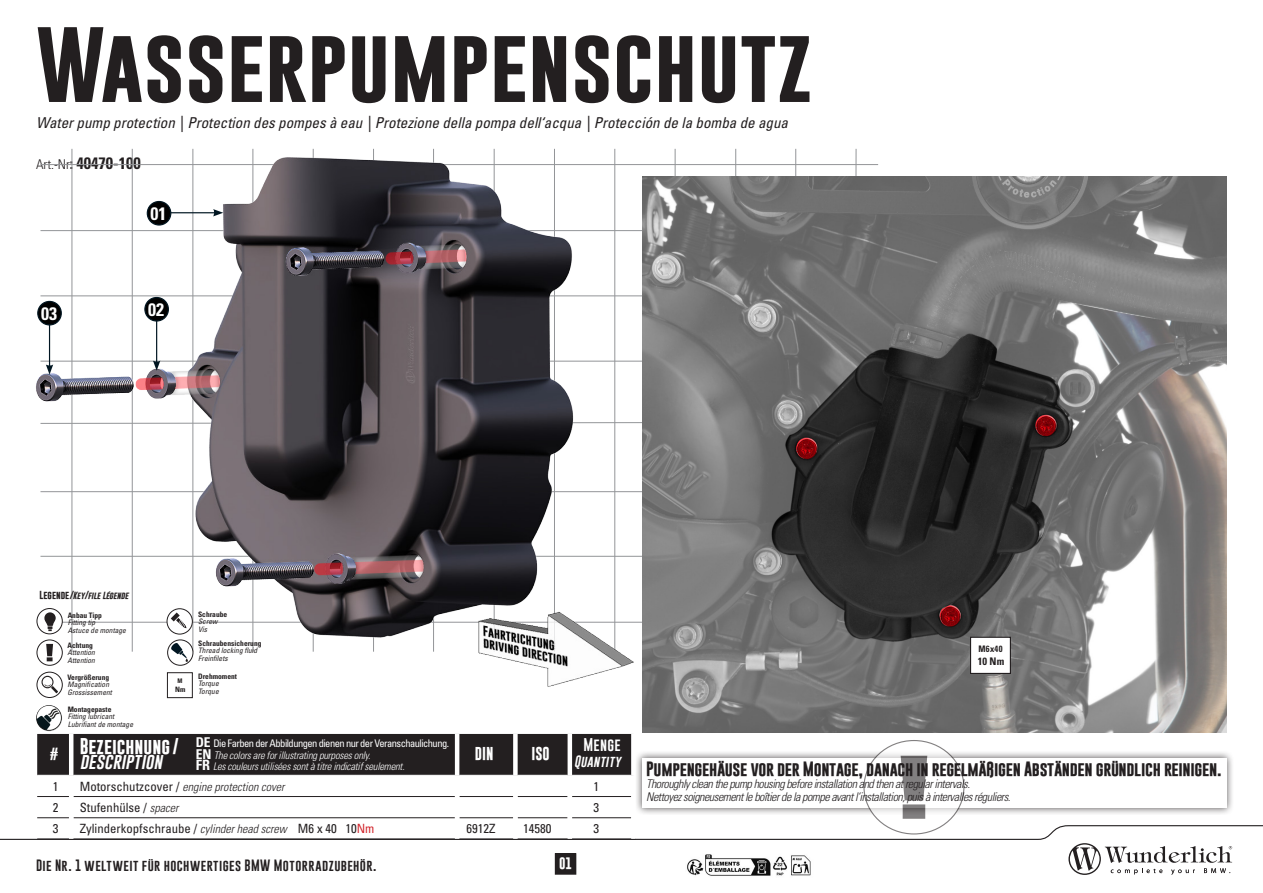
<style>
.page{position:relative;width:1263px;height:893px;background:#fff}
.page>*{position:absolute;margin:0;border:0;box-sizing:border-box;transform-origin:0 0}
.t1{font:700 76.5px "Gobold";color:#231f20}
.BU{font:700 condensed 18px "Univers LT Std";color:#fff}
.t2{font:700 16.5px/15.3px "Gobold";color:#fff}
.t3{font:700 condensed 16.5px "Univers LT Std";color:#231f20}
.t4{font:italic condensed 15px "Univers LT Std";color:#231f20}
.BU-2{font:700 15px "Gobold";letter-spacing:-.02em;color:#231f20}
.t5{font:700 13.5px "Gobold";color:#fff}
.t6{font:13.5px "Gobold";letter-spacing:.02em;color:#fff}
.t7{font:condensed 12.75px "Univers LT Std";color:#231f20}
.t8{font:700 12.75px "Gobold";color:#fff}
.BU-3{font:italic 300 condensed 12px "Univers LT Std";letter-spacing:-.04em;color:#231f20}
.t9{font:12px "Gobold";letter-spacing:.035em;color:#231f20}
.BU-4{font:italic 300 condensed 12px "Univers LT Std";color:#231f20}
.t10{font:italic 12px "Gobold";color:#fff}
.t11{font:700 12px "Gobold";color:#fff}
.t12{font:italic 300 condensed 10.5px "Univers LT Std";letter-spacing:-.02em;color:#fff}
.t13{font:condensed 10.5px "Univers LT Std";letter-spacing:-.05em;color:#fff}
.t14{font:700 condensed 10.5px "Univers LT Std";color:#231f20}
.t15{font:700 condensed 9px "Univers LT Std";letter-spacing:.04em;color:#231f20;scale:.95 1}
.BU-5{font:italic condensed 7.5px "Univers LT Std";color:#231f20}
.BU-6{font:700 condensed 7.5px "Univers LT Std";color:#231f20}
.BU-7{font:italic 700 7.5px "Gobold";color:#231f20}
.t16{font:700 condensed 7.35px "Univers LT Std";color:#231f20}
.t17{font:700 condensed 6.3px "Univers LT Std";color:#231f20;scale:.95 1}
.s1{font-weight:300;font-size:13.5px}
.s2{font-size:15px}
.s3{font-style:normal;font-size:8.4px}
.s4{font-size:8.4px}
.s5{font-weight:700;font-size:13.5px}
.s6{font-weight:700;font-style:normal;font-size:13.5px}
.s7{font-weight:700;font-style:normal;font-size:14.25px}
.s8{font-weight:400;font-style:italic}
.s9{font-weight:400;font-style:normal;font-size:12.75px}
.s10{font-weight:300;font-style:italic;font-size:12px}
.s11{color:#d1232a}
</style>
<div class="page">
<svg style="left:0;top:825px;width:1263px;height:50px"></svg>
<div style="left:167px;top:672px;width:26px;height:26px;border:1px solid #231f20"></div>
<div style="left:167px;top:639px;width:26px;height:27px;border:1px solid #231f20;border-radius:50%"></div>
<div style="left:37px;top:608px;width:26px;height:26px;border:1px solid #231f20;border-radius:50%"></div>
<div style="left:37px;top:639px;width:26px;height:27px;border:1px solid #231f20;border-radius:50%"></div>
<svg style="left:37px;top:672px;width:25px;height:25px"></svg>
<div style="left:37px;top:672px;width:26px;height:26px;border:1px solid #231f20;border-radius:50%"></div>
<svg style="left:42px;top:676px;width:16px;height:17px"></svg>
<img style="left:36px;top:705px;width:26px;height:26px;border-radius:13px">
<div style="left:634px;top:750px;width:600px;height:65px;background:#231f20;opacity:.75"></div>
<div style="left:642px;top:758px;width:585px;height:50px;background:#fff"></div>
<div style="left:864px;top:740px;width:100px;height:94px;background:#fff;border-radius:50%"></div>
<svg style="left:901px;top:756px;width:26px;height:63px;background:#969495"></svg>
<div style="left:555px;top:854px;width:21px;height:20px;background:#231f20"></div>
<div style="left:555px;top:853px;width:21px;height:21px;border:1px solid #231f20"></div>
<div style="left:37px;top:734px;width:594px;height:41px;background:#231f20"></div>
<hr style="left:69px;top:734px;width:4px;height:41px;background:#fff">
<hr style="left:455px;top:734px;width:4px;height:41px;background:#fff">
<div style="left:513px;top:734px;width:5px;height:41px;background:#fff"></div>
<hr style="left:568px;top:734px;width:4px;height:41px;background:#fff">
<div style="left:631px;top:734px;width:5px;height:41px;background:#fff"></div>
<hr style="left:37px;top:796px;width:32px;height:1px;background:#231f20">
<hr style="left:73px;top:796px;width:382px;height:1px;background:#231f20">
<hr style="left:459px;top:796px;width:54px;height:1px;background:#231f20">
<hr style="left:518px;top:796px;width:50px;height:1px;background:#231f20">
<hr style="left:572px;top:796px;width:59px;height:1px;background:#231f20">
<hr style="left:37px;top:817px;width:32px;height:1px;background:#231f20">
<hr style="left:73px;top:817px;width:382px;height:1px;background:#231f20">
<hr style="left:459px;top:817px;width:54px;height:1px;background:#231f20">
<hr style="left:518px;top:817px;width:50px;height:1px;background:#231f20">
<hr style="left:572px;top:817px;width:59px;height:1px;background:#231f20">
<hr style="left:37px;top:839px;width:34px;height:1px;background:#231f20">
<hr style="left:71px;top:839px;width:386px;height:1px;background:#231f20">
<hr style="left:457px;top:839px;width:58px;height:1px;background:#231f20">
<hr style="left:515px;top:839px;width:55px;height:1px;background:#231f20">
<hr style="left:570px;top:839px;width:66px;height:1px;background:#231f20">
<div style="left:631px;top:775px;width:5px;height:21px;background:#fff"></div>
<div style="left:631px;top:796px;width:5px;height:22px;background:#fff"></div>
<hr style="left:69px;top:818px;width:4px;height:21px;background:#fff">
<hr style="left:455px;top:818px;width:4px;height:21px;background:#fff">
<div style="left:513px;top:818px;width:5px;height:21px;background:#fff"></div>
<hr style="left:568px;top:818px;width:4px;height:21px;background:#fff">
<div style="left:631px;top:818px;width:5px;height:21px;background:#fff"></div>
<svg style="left:38px;top:301px;width:23px;height:24px"></svg>
<div style="left:37px;top:301px;width:25px;height:24px;border:1px solid #011622;border-radius:50%"></div>
<svg style="left:40px;top:149px;width:838px;height:513px"></svg>
<img style="left:642px;top:176px;width:585px;height:556px">
<div style="left:970px;top:637px;width:40px;height:36px;background:#fff"></div>
<div style="left:970px;top:637px;width:41px;height:37px;border:1px solid #231f20"></div>
<img style="left:686px;top:851px;width:127px;height:25px">
<p class="t1" style="left:36px;top:15px;width:778px">Wasserpumpenschutz</p>
<p class="t4" style="left:36px;top:113px;width:753px">Water pump protection | Protection des pompes à eau | Protezione della pompa dell‘acqua | Protección de la bomba de agua</p>
<p class="t3" style="left:36px;top:153px;width:106px"><span class="s1">Art.-Nr</span><span class="s2">:</span> 40470-100</p>
<p class="BU" style="left:151px;top:202px;width:17px">01</p>
<p class="BU" style="left:41px;top:302px;width:17px">03</p>
<p class="BU" style="left:148px;top:298px;width:17px">02</p>
<p class="BU-7" style="left:40px;top:591px;width:91px"><span class="s3">Legende</span><span class="s4">/</span>Key<span class="s4">/</span>file Légende</p>
<p class="BU-6" style="left:68px;top:611px;width:36px">Anbau Tipp</p>
<p class="BU-5" style="left:68px;top:618px;width:29px">Fitting tip</p>
<p class="BU-5" style="left:68px;top:625px;width:60px">Astuce de montage</p>
<p class="BU-6" style="left:68px;top:641px;width:27px">Achtung</p>
<p class="BU-5" style="left:68px;top:648px;width:29px">Attention</p>
<p class="BU-5" style="left:68px;top:655px;width:29px">Attention</p>
<p class="BU-6" style="left:67px;top:672px;width:43px">Vergrößerung</p>
<p class="BU-5" style="left:67px;top:680px;width:43px">Magnification</p>
<p class="BU-5" style="left:67px;top:687px;width:46px">Grossissement</p>
<p class="BU-6" style="left:68px;top:704px;width:45px">Montagepaste</p>
<p class="BU-5" style="left:68px;top:712px;width:48px">Fitting lubricant</p>
<p class="BU-5" style="left:68px;top:719px;width:67px">Lubrifiant de montage</p>
<p class="t17" style="left:177px;top:677px;width:7px">M</p>
<p class="t16" style="left:175px;top:685px;width:12px">Nm</p>
<p class="BU-6" style="left:198px;top:609px;width:31px">Schraube</p>
<p class="BU-5" style="left:198px;top:617px;width:21px">Screw</p>
<p class="BU-5" style="left:198px;top:624px;width:11px">Vis</p>
<p class="BU-6" style="left:198px;top:638px;width:65px">Schraubensicherung</p>
<p class="BU-5" style="left:198px;top:646px;width:61px">Thread locking fluid</p>
<p class="BU-5" style="left:198px;top:653px;width:31px">Freinfilets</p>
<p class="BU-6" style="left:198px;top:671px;width:40px">Drehmoment</p>
<p class="BU-5" style="left:198px;top:679px;width:22px">Torque</p>
<p class="BU-5" style="left:198px;top:686px;width:22px">Torque</p>
<p class="t13" style="left:196px;top:737px;width:255px"><span class="s5">DE</span> Die Farben der Abbildungen dienen nur der Veranschaulichung.</p>
<p class="t12" style="left:196px;top:749px;width:176px"><span class="s6">EN</span> The colors are for illustrating purposes only.</p>
<p class="t12" style="left:196px;top:760px;width:210px"><span class="s7">FR</span> Les couleurs utilisées sont à titre indicatif seulement.</p>
<p class="t8" style="left:50px;top:745px;width:10px">#</p>
<p class="t2" style="left:80px;top:738px;width:101px">Bezeichnung/<br><span class="s8">DESCRIPTION</span></p>
<p class="t5" style="left:475px;top:745px;width:20px">DIN</p>
<p class="t5" style="left:531px;top:745px;width:20px">ISO</p>
<p class="t6" style="left:583px;top:736px;width:39px">Menge</p>
<p class="t10" style="left:574px;top:753px;width:51px">QUANTITY</p>
<p class="t7" style="left:53px;top:778px;width:7px">1</p>
<p class="BU-4" style="left:80px;top:779px;width:206px"><span class="s9">Motorschutzcover /</span> engine protection cover</p>
<p class="t7" style="left:593px;top:778px;width:7px">1</p>
<p class="t7" style="left:53px;top:799px;width:7px">2</p>
<p class="t7" style="left:80px;top:799px;width:100px">Stufenhülse / <span class="s10">spacer</span></p>
<p class="t7" style="left:593px;top:799px;width:7px">3</p>
<p class="t7" style="left:53px;top:820px;width:7px">3</p>
<p class="t7" style="left:80px;top:820px;width:296px">Zylinderkopfschraube / <span class="s10">cylinder head screw</span> M6 x 40 10<span class="s11">Nm</span></p>
<p class="t7" style="left:466px;top:820px;width:31px">6912Z</p>
<p class="t7" style="left:523px;top:820px;width:30px">14580</p>
<p class="t7" style="left:593px;top:820px;width:7px">3</p>
<p class="t9" style="left:36px;top:858px;width:342px">Die Nr. 1 weltweit für hochwertiges BMW Motorradzubehör.</p>
<p class="t11" style="left:559px;top:855px;width:15px">01</p>
<p class="t15" style="left:978px;top:644px;width:27px">M6x40</p>
<p class="t14" style="left:978px;top:655px;width:28px">10 Nm</p>
<p class="BU-2" style="left:646px;top:759px;width:577px">Pumpengehäuse vor der Montage, danach in regelmäßigen Abständen gründlich reinigen.</p>
<p class="BU-3" style="left:646px;top:776px;width:325px">Thoroughly clean the pump housing before installation and then at regular intervals.</p>
<p class="BU-3" style="left:646px;top:790px;width:366px">Nettoyez soigneusement le boîtier de la pompe avant l‘installation, puis à intervalles réguliers.</p>
</div>
